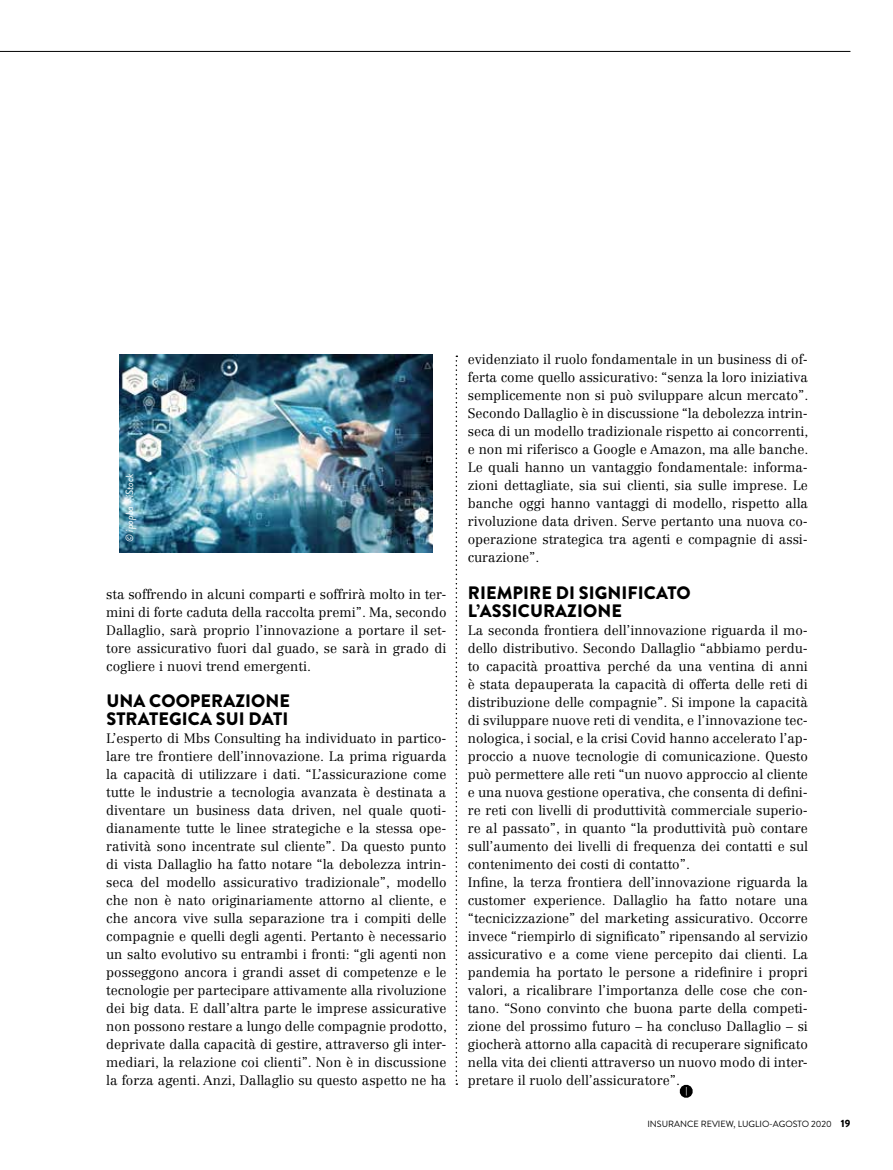
<style>
.page{position:relative;width:893px;height:1170px;background:#fff}
.page>*{position:absolute;margin:0;border:0;box-sizing:border-box;transform-origin:0 0}
.t1{font:900 18px/18px "Brandon Grotesque";letter-spacing:.005em;color:#000}
.t2{font:300 13.5px/18px "Centennial LT Std";color:#000;text-align:justify}
.t3{font:italic 10.5px "Brandon Grotesque";color:#fff}
.t4{font:9px "Brandon Grotesque";color:#000}
.s1{font-weight:900;font-size:10.5px}
</style>
<div class="page">
<hr style="left:0;top:51px;width:850px;height:1px;background:#000">
<svg style="left:456px;top:355px;width:1px;height:729px"></svg>
<svg style="left:680px;top:1084px;width:13px;height:13px"></svg>
<img style="left:120px;top:354px;width:313px;height:198px">
<p class="t3" style="left:122px;top:542px;width:70px;rotate:-90deg">© ipopba - iStock</p>
<p class="t2" style="left:106px;top:585px;width:342px">sta soffrendo in alcuni comparti e soffrirà molto in ter&shy;mini di forte caduta della raccolta premi”. Ma, secondo Dallaglio, sarà proprio l’innovazione a portare il set&shy;tore assicurativo fuori dal guado, se sarà in grado di cogliere i nuovi trend emergenti.</p>
<h1 class="t1" style="left:106px;top:691px;width:185px">UNA COOPERAZIONE<br>STRATEGICA SUI DATI</h1>
<p class="t2" style="left:106px;top:729px;width:342px">L’esperto di Mbs Consulting ha individuato in partico&shy;lare tre frontiere dell’innovazione. La prima riguarda la capacità di utilizzare i dati. “L’assicurazione come tutte le industrie a tecnologia avanzata è destinata a diventare un business data driven, nel quale quoti&shy;dianamente tutte le linee strategiche e la stessa ope&shy;ratività sono incentrate sul cliente”. Da questo punto di vista Dallaglio ha fatto notare “la debolezza intrin&shy;seca del modello assicurativo tradizionale”, modello che non è nato originariamente attorno al cliente, e che ancora vive sulla separazione tra i compiti delle compagnie e quelli degli agenti. Pertanto è necessario un salto evolutivo su entrambi i fronti: “gli agenti non posseggono ancora i grandi asset di competenze e le tecnologie per partecipare attivamente alla rivoluzione dei big data. E dall’altra parte le imprese assicurative non possono restare a lungo delle compagnie prodotto, deprivate dalla capacità di gestire, attraverso gli inter&shy;mediari, la relazione coi clienti”. Non è in discussione la forza agenti. Anzi, Dallaglio su questo aspetto ne ha</p>
<p class="t2" style="left:468px;top:350px;width:342px">evidenziato il ruolo fondamentale in un business di of&shy;ferta come quello assicurativo: “senza la loro iniziativa semplicemente non si può sviluppare alcun mercato”.<br>Secondo Dallaglio è in discussione “la debolezza intrin&shy;seca di un modello tradizionale rispetto ai concorrenti, e non mi riferisco a Google e Amazon, ma alle banche.<br>Le quali hanno un vantaggio fondamentale: informa&shy;zioni dettagliate, sia sui clienti, sia sulle imprese. Le banche oggi hanno vantaggi di modello, rispetto alla rivoluzione data driven. Serve pertanto una nuova co&shy;operazione strategica tra agenti e compagnie di assi&shy;curazione”.</p>
<h1 class="t1" style="left:468px;top:583px;width:224px">RIEMPIRE DI SIGNIFICATO<br>L’ASSICURAZIONE</h1>
<p class="t2" style="left:468px;top:621px;width:342px;text-align:left">La seconda frontiera dell’innovazione riguarda il mo&shy;dello distributivo. Secondo Dallaglio “abbiamo perdu&shy;to capacità proattiva perché da una ventina di anni è stata depauperata la capacità di offerta delle reti di distribuzione delle compagnie”. Si impone la capacità di sviluppare nuove reti di vendita, e l’innovazione tec&shy;nologica, i social, e la crisi Covid hanno accelerato l’ap&shy;proccio a nuove tecnologie di comunicazione. Questo può permettere alle reti “un nuovo approccio al cliente e una nuova gestione operativa, che consenta di defini&shy;re reti con livelli di produttività commerciale superio&shy;re al passato”, in quanto “la produttività può contare sull’aumento dei livelli di frequenza dei contatti e sul contenimento dei costi di contatto”.<br>Infine, la terza frontiera dell’innovazione riguarda la customer experience. Dallaglio ha fatto notare una “tecnicizzazione” del marketing assicurativo. Occorre invece “riempirlo di significato” ripensando al servizio assicurativo e a come viene percepito dai clienti. La pandemia ha portato le persone a ridefinire i propri valori, a ricalibrare l’importanza delle cose che con&shy;tano. “Sono convinto che buona parte della competi&shy;zione del prossimo futuro – ha concluso Dallaglio – si giocherà attorno alla capacità di recuperare significato nella vita dei clienti attraverso un nuovo modo di inter&shy;pretare il ruolo dell’assicuratore”.</p>
<p class="t4" style="left:647px;top:1117px;width:205px">INSURANCE REVIEW, LUGLIO-AGOSTO 2020 <span class="s1">19</span></p>
</div>
